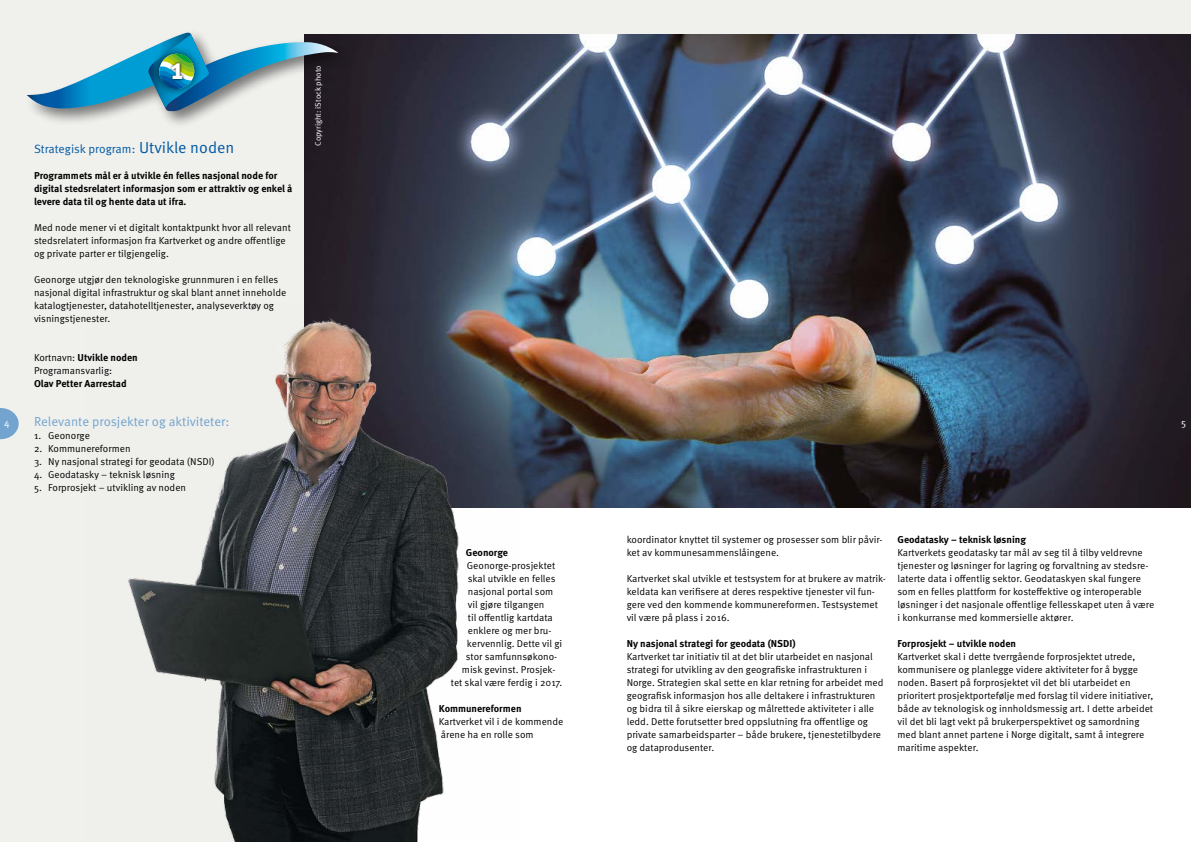
<style>
.page{position:relative;width:1191px;height:842px;background:#fff}
.page>*{position:absolute;margin:0;border:0;box-sizing:border-box;transform-origin:0 0}
.t1{font:700 30px "Meta OT";color:#fff}
.t2{font:13px "Meta OT Norm";color:#72a4cf}
.t3{font:12px "Meta OT Norm";color:#0059a3}
.t4{font:10px/13px "Meta OT Norm";color:#000}
.t5{font:700 10px/13px "Meta OT";color:#000}
.t6{font:10px "Meta OT Norm";color:#fff}
.t7{font:8px "Meta OT Norm";color:#fff}
.s1{font-size:16px}
.s2{font-family:"Meta OT Norm";font-weight:400}
.s3{font-family:"Meta OT";font-weight:700}
</style>
<div class="page">
<div style="left:0;top:0;width:323px;height:842px;background:#f0f0ed"></div>
<svg style="left:0;top:408px;width:19px;height:31px"></svg>
<div style="left:321px;top:0;width:870px;height:40px;background:#f0f0ed"></div>
<img style="left:305px;top:35px;width:886px;height:472px">
<img style="left:128px;top:303px;width:390px;height:539px">
<div style="left:23px;top:28px;width:330px;height:101px;background:#000;opacity:.5"></div>
<svg style="left:27px;top:33px;width:311px;height:78px"></svg>
<svg style="left:168px;top:61px;width:17px;height:20px"></svg>
<p class="t1" style="left:171px;top:50px;width:14px">1</p>
<p class="t7" style="left:313px;top:146px;width:82px;rotate:-90deg">Copyright: iStock photo</p>
<p class="t3" style="left:34px;top:142px;width:202px">Strategisk program: <span class="s1">Utvikle noden</span></p>
<p class="t5" style="left:34px;top:169px;width:260px">Programmets mål er å utvikle én felles nasjonal node for digital stedsrelatert informasjon som er attraktiv og enkel å levere data til og hente data ut ifra.</p>
<p class="t4" style="left:34px;top:221px;width:258px">Med node mener vi et digitalt kontaktpunkt hvor all relevant stedsrelatert informasjon fra Kartverket og andre offentlige og private parter er tilgjengelig.</p>
<p class="t4" style="left:34px;top:273px;width:254px">Geonorge utgjør den teknologiske grunnmuren i en felles nasjonal digital infrastruktur og skal blant annet inneholde katalogtjenester, datahotelltjenester, analyseverktøy og visningstjenester.</p>
<p class="t5" style="left:34px;top:351px;width:105px"><span class="s2">Kor tnavn:</span> Utvikle noden<br><span class="s2">Programansvarlig:<br></span>Olav Petter Aarrestad</p>
<p class="t2" style="left:34px;top:414px;width:197px">Relevante prosjekter og aktiviteter:</p>
<p class="t4" style="left:34px;top:429px;width:57px">1. Geonorge</p>
<p class="t4" style="left:34px;top:442px;width:98px">2. Kommunereformen</p>
<p class="t4" style="left:34px;top:455px;width:182px">3. Ny nasjonal strategi for geodata (NSDI)</p>
<p class="t4" style="left:34px;top:468px;width:142px">4. Geodatasky – teknisk løsning</p>
<p class="t4" style="left:34px;top:481px;width:154px">5. Forprosjekt – utvikling av noden</p>
<p class="t6" style="left:4px;top:417px;width:7px">4</p>
<p class="t6" style="left:1181px;top:417px;width:7px">5</p>
<p class="t5" style="left:466px;top:546px;width:44px">Geonorge</p>
<p class="t4" style="left:467px;top:559px;width:90px">Geonorge-prosjektet</p>
<p class="t4" style="left:468px;top:572px;width:89px">skal utvikle en felles</p>
<p class="t4" style="left:468px;top:585px;width:87px">nasjonal portal som</p>
<p class="t4" style="left:468px;top:598px;width:78px">vil gjøre tilgangen</p>
<p class="t4" style="left:468px;top:611px;width:86px">til offentlig kartdata</p>
<p class="t4" style="left:468px;top:624px;width:85px">enklere og mer bru-</p>
<p class="t4" style="left:467px;top:637px;width:97px">kervennlig. Dette vil gi</p>
<p class="t4" style="left:466px;top:650px;width:92px">stor samfunnsøkono-</p>
<p class="t4" style="left:462px;top:663px;width:95px">misk gevinst. Prosjek-</p>
<p class="t4" style="left:451px;top:676px;width:113px">tet skal være ferdig i 2017.</p>
<p class="t4" style="left:439px;top:702px;width:126px"><span class="s3">Kommunereformen<br></span>Kartverket vil i de kommende årene ha en rolle som</p>
<p class="t4" style="left:626px;top:533px;width:257px">koordinator knyttet til systemer og prosesser som blir påvir&shy;ket av kommunesammenslåingene.</p>
<p class="t4" style="left:626px;top:572px;width:260px">Kartverket skal utvikle et testsystem for at brukere av matrik&shy;keldata kan verifisere at deres respektive tjenester vil fun&shy;gere ved den kommende kommunereformen. Testsystemet vil være på plass i 2016.</p>
<p class="t4" style="left:626px;top:637px;width:258px"><span class="s3">Ny nasjonal strategi for geodata (NSDI)<br></span>Kartverket tar initiativ til at det blir utarbeidet en nasjonal strategi for utvikling av den geografiske infrastrukturen i Norge. Strategien skal sette en klar retning for arbeidet med geografisk informasjon hos alle deltakere i infrastrukturen og bidra til å sikre eierskap og målrettede aktiviteter i alle ledd. Dette forutsetter bred oppslutning fra offentlige og private samarbeidsparter – både brukere, tjenestetilbydere og dataprodusenter.</p>
<p class="t4" style="left:897px;top:533px;width:258px"><span class="s3">Geodatasky – teknisk løsning<br></span>Kartverkets geodatasky tar mål av seg til å tilby veldrevne tjenester og løsninger for lagring og for valtning av stedsre&shy;laterte data i offentlig sektor. Geodataskyen skal fungere som en felles plattform for kosteffektive og interoperable løsninger i det nasjonale offentlige fellesskapet uten å være i konkurranse med kommersielle aktører.</p>
<p class="t4" style="left:897px;top:637px;width:257px"><span class="s3">Forprosjekt – utvikle noden<br></span>Kartverket skal i dette tverrgående forprosjektet utrede, kommunisere og planlegge videre aktiviteter for å bygge noden. Baser t på forprosjektet vil det bli utarbeidet en prioriter t prosjektportefølje med forslag til videre initiativer, både av teknologisk og innholdsmessig art. I dette arbeidet vil det bli lagt vekt på brukerperspektivet og samordning med blant annet par tene i Norge digitalt, samt å integrere maritime aspekter.</p>
</div>
